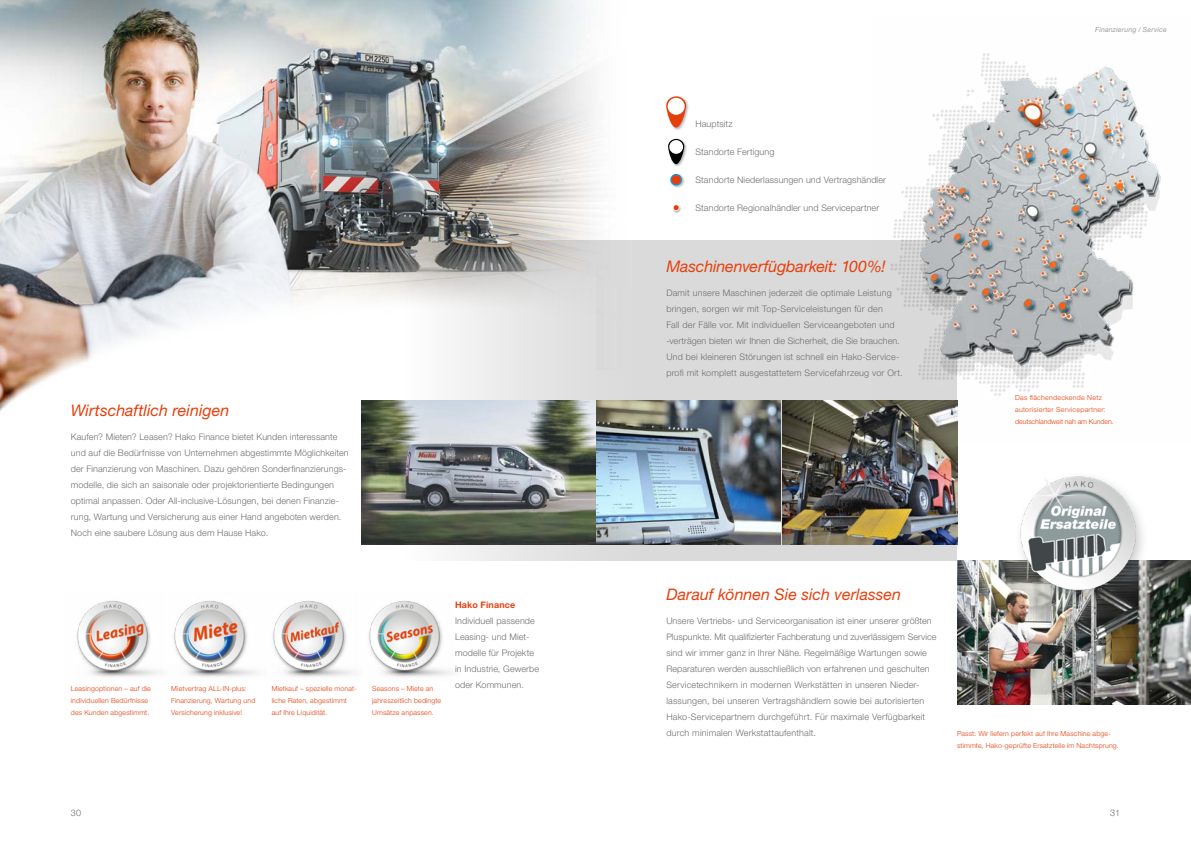
<style>
.page{position:relative;width:1191px;height:842px;background:#fff}
.page>*{position:absolute;margin:0;border:0;box-sizing:border-box;transform-origin:0 0}
.t1{font:italic 16px "Helvetica Neue LT Std";color:#e73f0c}
.t2{font:300 9px/16px "Helvetica Neue LT Std";letter-spacing:.01em;color:#6f6f6e}
.t3{font:700 9px "Helvetica Neue LT Std";letter-spacing:.02em;color:#e73f0c}
.t4{font:300 7px/12px "Helvetica Neue LT Std";letter-spacing:.02em;color:#e73f0c}
.t5{font:300 7px/12px "Helvetica Neue LT Std";letter-spacing:.04em;color:#e73f0c}
.t6{font:italic 7px "Helvetica Neue LT Std";letter-spacing:.02em;color:#9c9d9d}
</style>
<div class="page">
<img style="left:0;top:0;width:600px;height:252px">
<img style="left:0;top:252px;width:361px;height:160px">
<svg style="left:361px;top:240px;width:596px;height:320px;fill:#dadada"></svg>
<img style="left:361px;top:400px;width:419px;height:144px">
<img style="left:782px;top:400px;width:175px;height:144px">
<img style="left:957px;top:560px;width:234px;height:144px">
<img style="left:871px;top:53px;width:290px;height:391px">
<div style="left:669px;top:173px;width:16px;height:16px;background:#000;opacity:.3"></div>
<svg style="left:670px;top:174px;width:12px;height:12px"></svg>
<div style="left:671px;top:175px;width:10px;height:9px;background:#e73f0c;border-radius:50%"></div>
<div style="left:672px;top:204px;width:9px;height:9px;background:#000;opacity:.3"></div>
<svg style="left:673px;top:205px;width:5px;height:5px"></svg>
<div style="left:665px;top:95px;width:24px;height:36px;background:#000;opacity:.3"></div>
<svg style="left:666px;top:96px;width:20px;height:32px"></svg>
<div style="left:667px;top:98px;width:17px;height:17px;background:#fff;border-radius:50%"></div>
<div style="left:667px;top:138px;width:20px;height:29px;background:#000;opacity:.3"></div>
<svg style="left:668px;top:139px;width:16px;height:25px"></svg>
<div style="left:669px;top:140px;width:14px;height:14px;background:#fff;border-radius:50%"></div>
<img style="left:76px;top:600px;width:271px;height:77px">
<img style="left:172px;top:663px;width:94px;height:14px">
<img style="left:368px;top:600px;width:84px;height:77px">
<img style="left:268px;top:663px;width:85px;height:14px">
<div style="left:1013px;top:471px;width:136px;height:136px;background:#000;opacity:.23"></div>
<img style="left:1015px;top:472px;width:125px;height:125px">
<p class="t6" style="left:1095px;top:25px;width:73px">Finanzierung / Service</p>
<p class="t2" style="left:695px;top:115px;width:39px">Hauptsitz</p>
<p class="t2" style="left:695px;top:143px;width:80px">Standorte Fertigung</p>
<p class="t2" style="left:695px;top:171px;width:192px">Standorte Niederlassungen und Vertragshändler</p>
<p class="t2" style="left:695px;top:199px;width:185px">Standorte Regionalhändler und Servicepartner</p>
<h1 class="t1" style="left:666px;top:257px;width:221px">Maschinenverfügbarkeit: 100%!</h1>
<p class="t2" style="left:666px;top:285px;width:238px">Damit unsere Maschinen jederzeit die optimale Leistung bringen, sorgen wir mit Top-Serviceleistungen für den<br>Fall der Fälle vor. Mit individuellen Serviceangeboten und -verträgen bieten wir Ihnen die Sicherheit, die Sie brauchen.<br>Und bei kleineren Störungen ist schnell ein Hako-Service&shy;profi mit komplett ausgestattetem Servicefahrzeug vor Ort.</p>
<h1 class="t1" style="left:71px;top:401px;width:160px">Wirtschaftlich reinigen</h1>
<p class="t2" style="left:71px;top:429px;width:279px">Kaufen? Mieten? Leasen? Hako Finance bietet Kunden interessante und auf die Bedürfnisse von Unternehmen abgestimmte Möglichkeiten der Finanzierung von Maschinen. Dazu gehören Sonderfinanzierungs&shy;modelle, die sich an saisonale oder projektorientierte Bedingungen optimal anpassen. Oder All-inclusive-Lösungen, bei denen Finanzie&shy;rung, Wartung und Versicherung aus einer Hand angeboten werden.<br>Noch eine saubere Lösung aus dem Hause Hako.</p>
<p class="t5" style="left:1015px;top:391px;width:100px">Das flächendeckende Netz autorisierter Servicepartner: deutschlandweit nah am Kunden.</p>
<p class="t4" style="left:71px;top:682px;width:81px">Leasingoptionen – auf die individuellen Bedürfnisse des Kunden abgestimmt.</p>
<p class="t4" style="left:171px;top:682px;width:85px">Mietvertrag ALL-IN-plus:<br>Finanzierung, Wartung und<br>Versicherung inklusive!</p>
<p class="t4" style="left:272px;top:682px;width:85px">Mietkauf – spezielle monat&shy;liche Raten, abgestimmt auf Ihre Liquidität.</p>
<p class="t4" style="left:372px;top:682px;width:70px">Seasons – Miete an jahreszeitlich bedingte<br>Umsätze anpassen.</p>
<p class="t3" style="left:455px;top:599px;width:62px">Hako Finance</p>
<p class="t2" style="left:455px;top:613px;width:85px">Individuell passende<br>Leasing- und Miet&shy;modelle für Projekte in Industrie, Gewerbe oder Kommunen.</p>
<h1 class="t1" style="left:666px;top:585px;width:236px">Darauf können Sie sich verlassen</h1>
<p class="t2" style="left:666px;top:613px;width:271px">Unsere Vertriebs- und Serviceorganisation ist einer unserer größten Pluspunkte. Mit qualifizierter Fachberatung und zuverlässigem Service sind wir immer ganz in Ihrer Nähe. Regelmäßige Wartungen sowie Reparaturen werden ausschließlich von erfahrenen und geschulten Servicetechnikern in modernen Werkstätten in unseren Nieder&shy;lassungen, bei unseren Vertragshändlern sowie bei autorisierten Hako-Servicepartnern durchgeführt. Für maximale Verfügbarkeit durch minimalen Werkstattaufenthalt.</p>
<p class="t4" style="left:957px;top:727px;width:163px">Passt: Wir liefern perfekt auf Ihre Maschine abge&shy;stimmte, Hako-geprüfte Ersatzteile im Nachtsprung.</p>
<p class="t2" style="left:71px;top:805px;width:12px">30</p>
<p class="t2" style="left:1110px;top:805px;width:11px">31</p>
</div>
